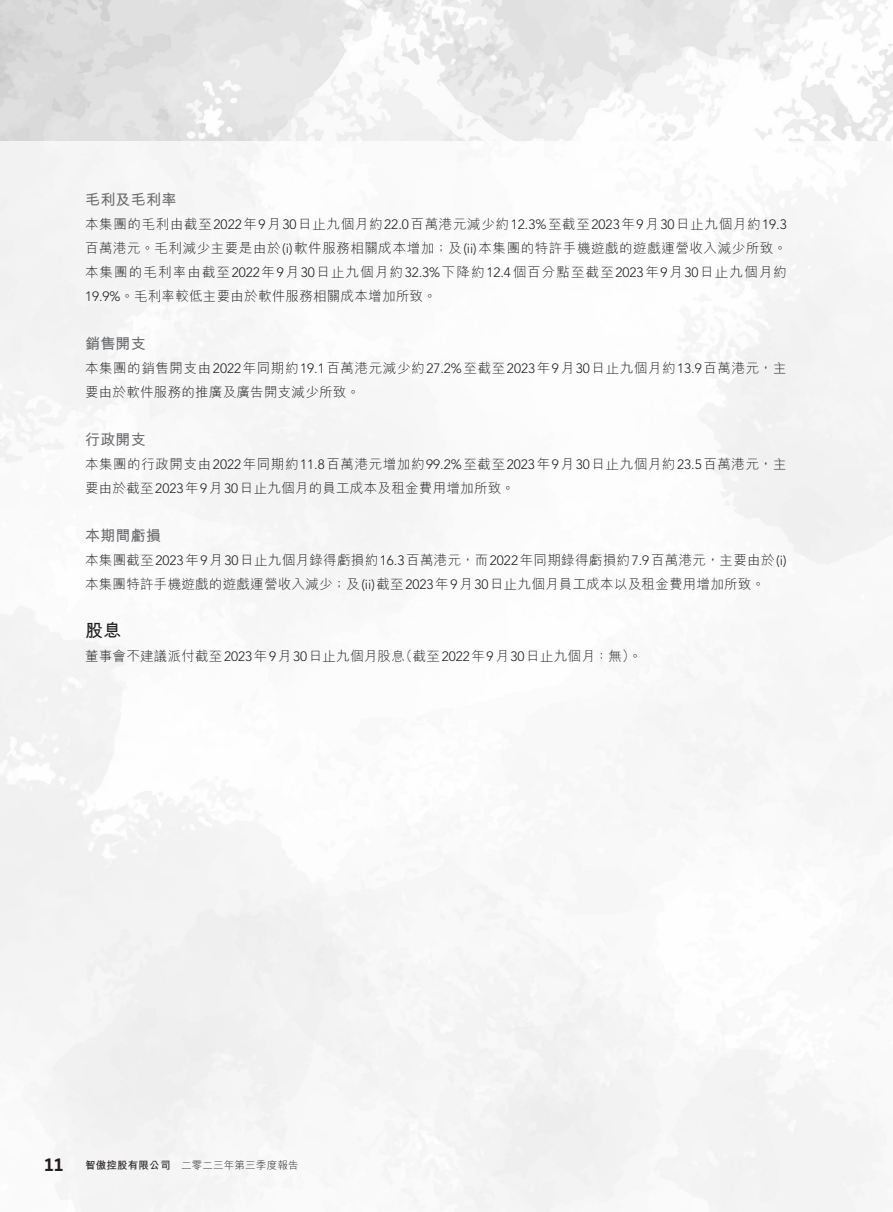
<style>
.page{position:relative;width:893px;height:1212px;background:#fff}
.page>*{position:absolute;margin:0;border:0;box-sizing:border-box;transform-origin:0 0}
.t1{font:700 18px "Battersea";color:#231f20}
._01_H1{font:700 18px "M Hei HK";color:#231f20}
._02_H2{font:700 15px "M Hei HK";letter-spacing:.02em;color:#6c6d70}
._00_txt{font:300 13.5px/24px "M Hei HK";letter-spacing:.02em;color:#231f20;text-align:justify}
._00_txt-2{font:300 13.5px/24px "M Hei HK";letter-spacing:.045em;color:#231f20}
.t2{font:300 10.5px "M Hei HK";letter-spacing:.02em;color:#231f20}
.t3{font:700 10.5px "M Hei HK";letter-spacing:.02em;color:#231f20}
.s1{font-family:"Avenir LT Std"}
</style>
<div class="page">
<img style="left:0;top:0;width:893px;height:140px">
<p class="_02_H2" style="left:85px;top:188px;width:93px">毛利及毛利率</p>
<p class="_00_txt" style="left:85px;top:212px;width:703px">本集團的毛利由截至<span class="s1">2022</span>年<span class="s1">9</span>月<span class="s1">30</span>日止九個月約<span class="s1">22.0</span>百萬港元減少約<span class="s1">12.3%</span>至截至<span class="s1">2023</span>年<span class="s1">9</span>月<span class="s1">30</span>日止九個月約<span class="s1">19.3</span>百萬港元。毛利減少主要是由於 <span class="s1">)i(</span> 軟件服務相關成本增加；及 <span class="s1">)i i(</span> 本集團的特許手機遊戲的遊戲運營收入減少所致。本集團的毛利率由截至<span class="s1">2022</span>年<span class="s1">9</span>月<span class="s1">30</span>日止九個月約<span class="s1">32.3%</span>下降約<span class="s1">12.4</span>個百分點至截至<span class="s1">2023</span>年<span class="s1">9</span>月<span class="s1">30</span>日止九個月約<span class="s1">19.9%</span>。毛利率較低主要由於軟件服務相關成本增加所致。</p>
<p class="_02_H2" style="left:85px;top:332px;width:62px">銷售開支</p>
<p class="_00_txt-2" style="left:85px;top:356px;width:703px">本集團的銷售開支由<span class="s1">2022</span>年同期約<span class="s1">19.1</span>百萬港元減少約<span class="s1">27.2%</span>至截至<span class="s1">2023</span>年<span class="s1">9</span>月<span class="s1">30</span>日止九個月約<span class="s1">13.9</span>百萬港元，主要由於軟件服務的推廣及廣告開支減少所致。</p>
<p class="_02_H2" style="left:85px;top:428px;width:62px">行政開支</p>
<p class="_00_txt-2" style="left:85px;top:452px;width:703px">本集團的行政開支由<span class="s1">2022</span>年同期約<span class="s1">11.8</span>百萬港元增加約<span class="s1">99.2%</span>至截至<span class="s1">2023</span>年<span class="s1">9</span>月<span class="s1">30</span>日止九個月約<span class="s1">23.5</span>百萬港元，主要由於截至<span class="s1">2023</span>年<span class="s1">9</span>月<span class="s1">30</span>日止九個月的員工成本及租金費用增加所致。</p>
<p class="_02_H2" style="left:85px;top:524px;width:78px">本期間虧損</p>
<p class="_00_txt" style="left:85px;top:548px;width:703px">本集團截至<span class="s1">2023</span>年<span class="s1">9</span>月<span class="s1">30</span>日止九個月錄得虧損約<span class="s1">16.3</span>百萬港元，而<span class="s1">2022</span>年同期錄得虧損約<span class="s1">7.9</span>百萬港元，主要由於 <span class="s1">(i(</span>本集團特許手機遊戲的遊戲運營收入減少；及 <span class="s1">)i i(</span> 截至<span class="s1">2023</span>年<span class="s1">9</span>月<span class="s1">30</span>日止九個月員工成本以及租金費用增加所致。</p>
<p class="_01_H1" style="left:85px;top:617px;width:38px">股息</p>
<p class="_00_txt" style="left:399px;top:644px;width:244px">（截至<span class="s1">2022</span>年<span class="s1">9</span>月<span class="s1">30</span>日止九個月：無。(</p>
<p class="_00_txt" style="left:85px;top:644px;width:321px">董事會不建議派付截至<span class="s1">2023</span>年<span class="s1">9</span>月<span class="s1">30</span>日止九個月股息</p>
<h1 class="t1" style="left:44px;top:1153px;width:21px">11</h1>
<p class="t3" style="left:85px;top:1158px;width:87px">智傲控股有限公司</p>
<p class="t2" style="left:181px;top:1160px;width:119px">二零二三年第三季度報告</p>
</div>
